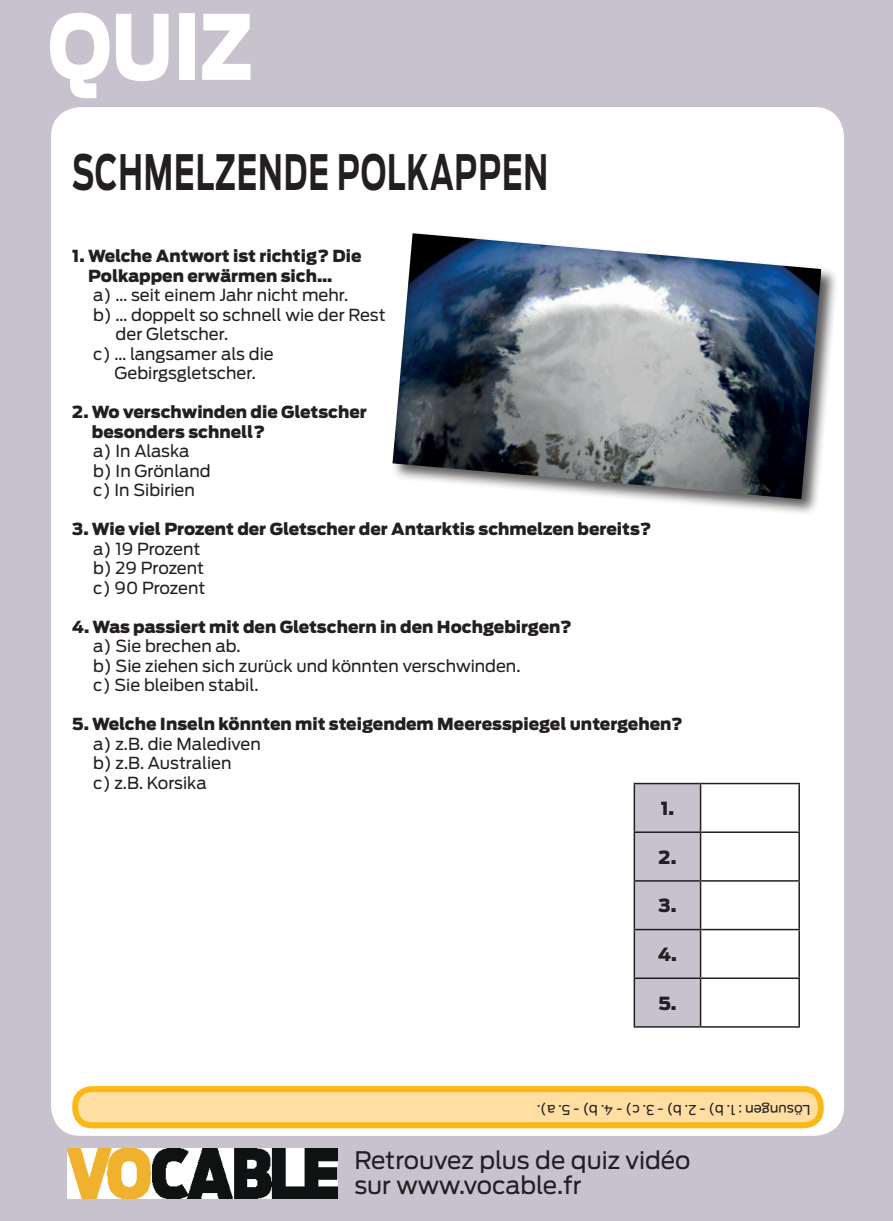
<style>
.page{position:relative;width:893px;height:1221px;background:#fff}
.page>*{position:absolute;margin:0;border:0;box-sizing:border-box;transform-origin:0 0}
.t1{font:900 89.1px "Antenna";color:#fff;scale:.83 1}
.t2{font:700 48.45px "Antenna";letter-spacing:.03em;color:#231f20;scale:.62 1}
.t3{font:24px/25.5px "Antenna";color:#231f20}
.t4{font:900 18px "Antenna";color:#231f20}
.t5{font:16.5px/19.5px "Antenna";color:#231f20}
.t6{font:900 16.5px/19.5px "Antenna";color:#231f20}
.t7{font:13.5px "Antenna";color:#231f20}
</style>
<div class="page">
<div style="left:0;top:0;width:893px;height:1220px;background:#c8c2cf"></div>
<div style="left:51px;top:107px;width:793px;height:1028px;background:#fff;border-radius:30px"></div>
<img style="left:67px;top:1148px;width:270px;height:50px">
<div style="left:75px;top:1089px;width:746px;height:36px;background:#ffdea4;border-radius:16px"></div>
<div style="left:72px;top:1086px;width:752px;height:42px;border:6px solid #fcb814;border-radius:16px"></div>
<div style="left:390px;top:231px;width:449px;height:285px;background:#231f20;opacity:.75"></div>
<img style="left:392px;top:233px;width:429px;height:266px">
<div style="left:635px;top:784px;width:65px;height:242px;background:#c8c2cf"></div>
<hr style="left:634px;top:782px;width:67px;height:2px;background:#231f20">
<hr style="left:634px;top:784px;width:1px;height:47px;background:#231f20">
<hr style="left:701px;top:782px;width:99px;height:2px;background:#231f20">
<hr style="left:700px;top:784px;width:1px;height:47px;background:#231f20">
<hr style="left:798px;top:784px;width:2px;height:47px;background:#231f20">
<hr style="left:634px;top:831px;width:67px;height:2px;background:#231f20">
<hr style="left:634px;top:833px;width:1px;height:47px;background:#231f20">
<hr style="left:701px;top:831px;width:99px;height:2px;background:#231f20">
<hr style="left:700px;top:833px;width:1px;height:47px;background:#231f20">
<hr style="left:798px;top:833px;width:2px;height:47px;background:#231f20">
<hr style="left:634px;top:880px;width:67px;height:1px;background:#231f20">
<hr style="left:634px;top:881px;width:1px;height:47px;background:#231f20">
<hr style="left:701px;top:880px;width:99px;height:1px;background:#231f20">
<hr style="left:700px;top:881px;width:1px;height:47px;background:#231f20">
<hr style="left:798px;top:881px;width:2px;height:47px;background:#231f20">
<hr style="left:634px;top:928px;width:67px;height:2px;background:#231f20">
<hr style="left:634px;top:930px;width:1px;height:47px;background:#231f20">
<hr style="left:701px;top:928px;width:99px;height:2px;background:#231f20">
<hr style="left:700px;top:930px;width:1px;height:47px;background:#231f20">
<hr style="left:798px;top:930px;width:2px;height:47px;background:#231f20">
<hr style="left:634px;top:977px;width:67px;height:1px;background:#231f20">
<hr style="left:634px;top:978px;width:1px;height:48px;background:#231f20">
<hr style="left:701px;top:977px;width:99px;height:1px;background:#231f20">
<hr style="left:700px;top:978px;width:1px;height:48px;background:#231f20">
<hr style="left:798px;top:978px;width:2px;height:48px;background:#231f20">
<hr style="left:634px;top:1026px;width:67px;height:1px;background:#231f20">
<hr style="left:701px;top:1026px;width:99px;height:1px;background:#231f20">
<h1 class="t1" style="left:48px;top:-6px;width:248px">QUIZ</h1>
<h2 class="t2" style="left:72px;top:143px;width:769px">SCHMELZENDE POLKAPPEN</h2>
<p class="t6" style="left:88px;top:246px;width:275px;text-indent:-16px">1. Welche Antwort ist richtig? Die<br>Polkappen erwärmen sich…</p>
<p class="t5" style="left:93px;top:285px;width:256px">a) … seit einem Jahr nicht mehr.</p>
<p class="t5" style="left:93px;top:305px;width:294px">b) … doppelt so schnell wie der Rest</p>
<p class="t5" style="left:116px;top:324px;width:114px">der Gletscher.</p>
<p class="t5" style="left:93px;top:344px;width:182px">c) … langsamer als die</p>
<p class="t5" style="left:115px;top:363px;width:143px">Gebirgsgletscher.</p>
<p class="t6" style="left:92px;top:402px;width:277px;text-indent:-20px">2. Wo verschwinden die Gletscher besonders schnell?</p>
<p class="t5" style="left:93px;top:441px;width:119px">a) In Alaska b) In Grönland c) In Sibirien</p>
<p class="t6" style="left:72px;top:519px;width:581px">3. Wie viel Prozent der Gletscher der Antarktis schmelzen bereits?</p>
<p class="t5" style="left:93px;top:539px;width:114px">a) 19 Prozent b) 29 Prozent c) 90 Prozent</p>
<p class="t6" style="left:72px;top:617px;width:501px">4. Was passiert mit den Gletschern in den Hochgebirgen?</p>
<p class="t5" style="left:93px;top:636px;width:429px">a) Sie brechen ab.<br>b) Sie ziehen sich zurück und könnten verschwinden. c) Sie bleiben stabil.</p>
<p class="t6" style="left:72px;top:714px;width:612px">5. Welche Inseln könnten mit steigendem Meeresspiegel untergehen?</p>
<p class="t5" style="left:93px;top:734px;width:169px">a) z.B. die Malediven b) z.B. Australien<br>c) z.B. Korsika</p>
<p class="t4" style="left:661px;top:797px;width:15px">1.</p>
<p class="t4" style="left:659px;top:846px;width:19px">2.</p>
<p class="t4" style="left:659px;top:895px;width:19px">3.</p>
<p class="t4" style="left:658px;top:943px;width:20px">4.</p>
<p class="t4" style="left:658px;top:992px;width:20px">5.</p>
<p class="t7" style="left:810px;top:1117px;width:275px;rotate:-180deg">Lösungen : 1. b) - 2. b) - 3. c) - 4. b) - 5. a).</p>
<h3 class="t3" style="left:354px;top:1147px;width:338px">Retrouvez plus de quiz vidéo sur www.vocable.fr</h3>
</div>
